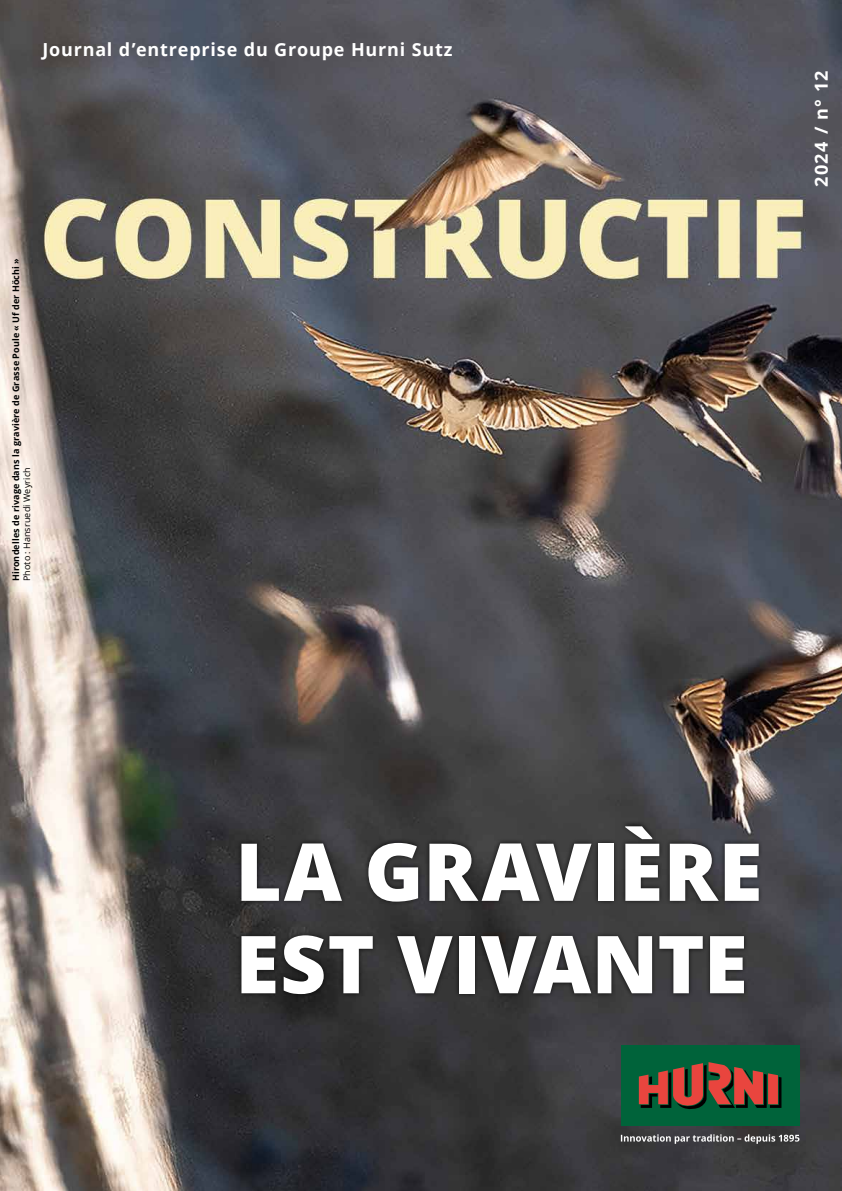
<style>
.page{position:relative;width:842px;height:1191px;background:#fff}
.page>*{position:absolute;margin:0;border:0;box-sizing:border-box;transform-origin:0 0}
.t1{font:800 80px/92.4px "Open Sans";letter-spacing:.005em;color:#fff}
.t2{font:700 18px "Open Sans";letter-spacing:.045em;color:#fff}
.t3{font:700 9px "Open Sans";letter-spacing:.015em;color:#000}
.t4{font:9px "Open Sans";letter-spacing:.015em;color:#000}
</style>
<div class="page">
<img style="left:0;top:0;width:842px;height:1191px">
<div style="left:621px;top:1045px;width:178px;height:80px;background:#00633a"></div>
<svg style="left:639px;top:1062px;width:142px;height:47px"></svg>
<svg style="left:621px;top:1134px;width:178px;height:9px;background:#737374"></svg>
<div style="left:236px;top:821px;width:527px;height:178px;background:#000;opacity:.75"></div>
<h2 class="t2" style="left:43px;top:37px;width:412px">Journal d’entreprise du Groupe Hurni Sutz</h2>
<p class="t3" style="left:10px;top:581px;width:324px;rotate:-90deg">Hirondelles de rivage dans la gravière de Grasse Poule « Uf der Höchi »</p>
<p class="t4" style="left:21px;top:581px;width:115px;rotate:-90deg">Photo : Hansruedi Weyrich</p>
<h2 class="t2" style="left:808px;top:187px;width:118px;rotate:-90deg">2024 / n° 12</h2>
<h1 class="t1" style="left:235px;top:821px;width:529px">LA GRAVIÈRE<br>EST VIVANTE</h1>
</div>
